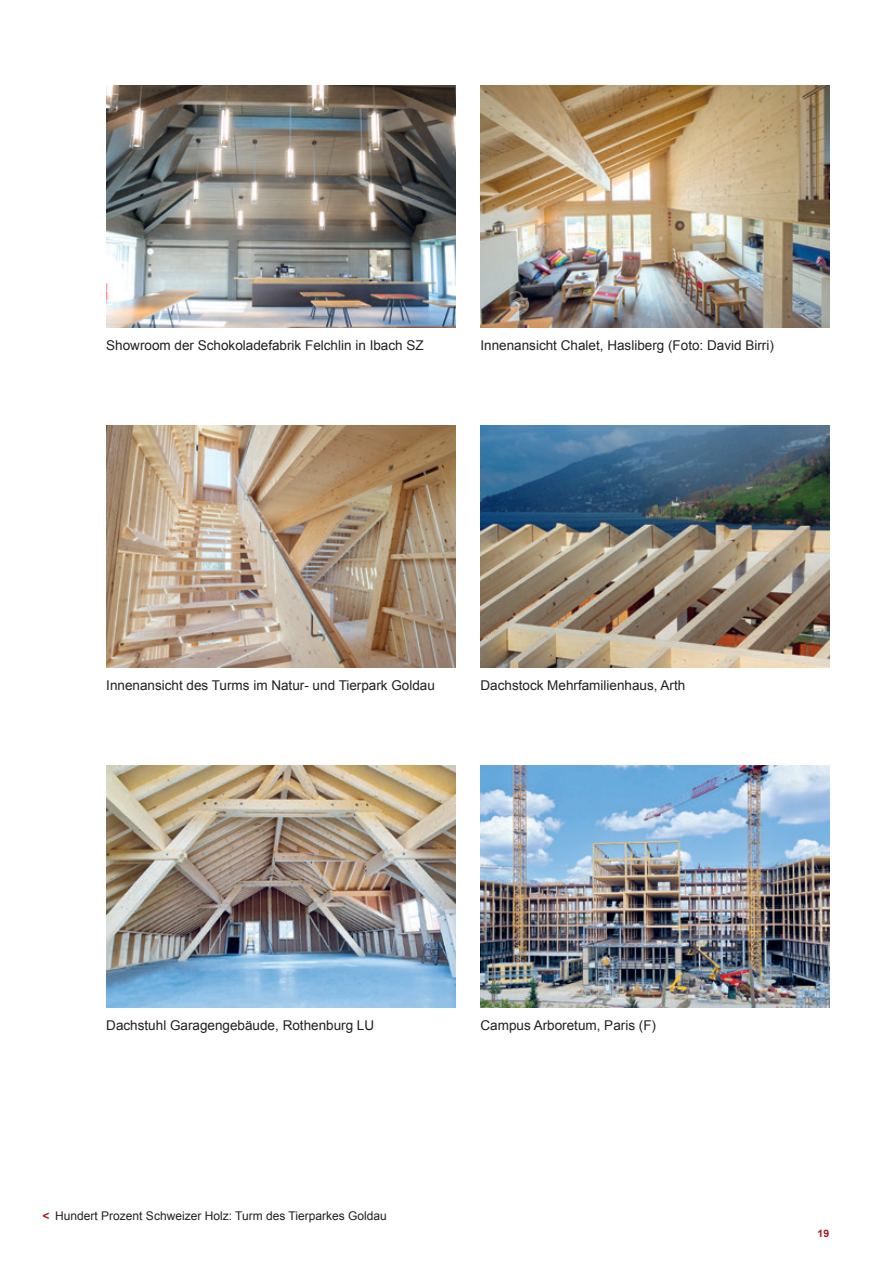
<style>
.page{position:relative;width:893px;height:1263px;background:#fff}
.page>*{position:absolute;margin:0;border:0;box-sizing:border-box;transform-origin:0 0}
.Legende{font:13.5px "Arial";color:#231f20}
.Legende-2{font:12px "Arial";color:#231f20}
.t1{font:700 10.35px "Arial";color:#9f1c22}
.s1{font-weight:700;color:#9f1c22}
</style>
<div class="page">
<img style="left:106px;top:85px;width:349px;height:242px">
<img style="left:480px;top:85px;width:349px;height:242px">
<img style="left:106px;top:425px;width:349px;height:243px">
<img style="left:106px;top:765px;width:349px;height:243px">
<img style="left:480px;top:425px;width:349px;height:243px">
<img style="left:480px;top:765px;width:349px;height:243px">
<p class="Legende" style="left:106px;top:336px;width:319px">Showroom der Schokoladefabrik Felchlin in Ibach SZ</p>
<p class="Legende" style="left:480px;top:336px;width:295px">Innenansicht Chalet, Hasliberg (Foto: David Birri)</p>
<p class="Legende" style="left:106px;top:677px;width:330px">Innenansicht des Turms im Natur- und Tierpark Goldau</p>
<p class="Legende" style="left:480px;top:677px;width:206px">Dachstock Mehrfamilienhaus, Arth</p>
<p class="Legende" style="left:106px;top:1017px;width:269px">Dachstuhl Garagengebäude, Rothenburg LU</p>
<p class="Legende-2" style="left:43px;top:1208px;width:346px"><span class="s1">&lt;</span> Hundert Prozent Schweizer Holz: Turm des Tierparkes Goldau</p>
<p class="Legende" style="left:480px;top:1017px;width:177px">Campus Arboretum, Paris (F)</p>
<p class="t1" style="left:817px;top:1226px;width:13px">19</p>
</div>
